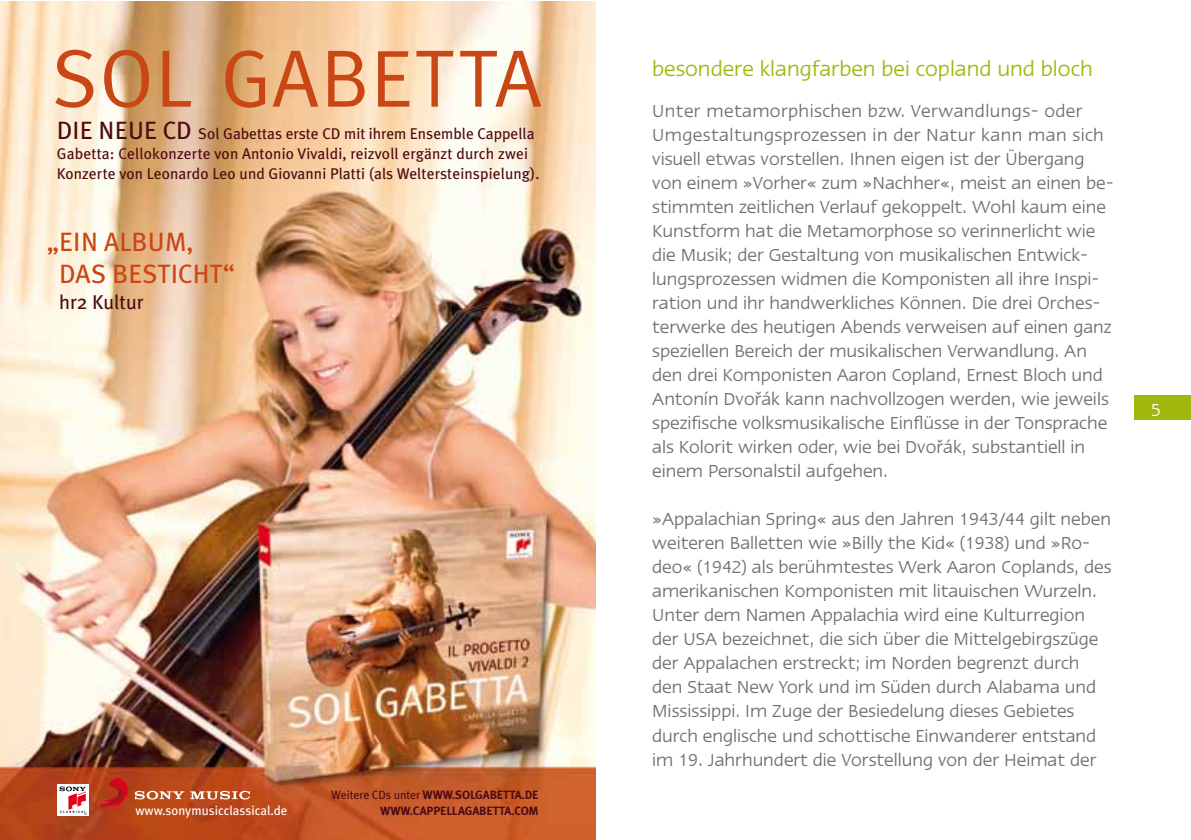
<style>
.page{position:relative;width:1191px;height:840px;background:#fff}
.page>*{position:absolute;margin:0;border:0;box-sizing:border-box;transform-origin:0 0}
.t1{font:81.2px "Meta";letter-spacing:.025em;color:#c84715}
.t2{font:26.6px/31.8px "Meta Plus";letter-spacing:.01em;color:#c84715}
.t3{font:24px "Linotype Ergo";color:#a0b80c}
.t4{font:20px/24px "Linotype Ergo";color:#707172}
.t5{font:20px "Meta Plus";color:#4e0b12}
.t6{font:20px "Linotype Ergo";color:#fff}
.t7{font:15.6px/20px "Meta Plus";letter-spacing:.005em;color:#4e0b12}
.t8{font:13px "Meta Plus";color:#fff}
.t9{font:700 12px/16px "Meta Plus";letter-spacing:-.01em;color:#4e0b12;text-align:right}
.s1{font-family:"Meta Plus Book Caps";font-size:25px}
.s2{font-weight:400}
</style>
<div class="page">
<div style="left:1134px;top:395px;width:56px;height:25px;background:#a0b80c"></div>
<img style="left:0;top:1px;width:595px;height:838px">
<svg style="left:135px;top:790px;width:49px;height:9px"></svg>
<svg style="left:190px;top:790px;width:60px;height:9px"></svg>
<svg style="left:107px;top:776px;width:13px;height:19px"></svg>
<div style="left:57px;top:783px;width:32px;height:32px;background:#fff"></div>
<svg style="left:59px;top:786px;width:28px;height:28px"></svg>
<h1 class="t1" style="left:53px;top:31px;width:490px">SOL GABETTA</h1>
<p class="t3" style="left:652px;top:55px;width:442px">besondere klangfarben bei copland und bloch</p>
<p class="t4" style="left:652px;top:98px;width:463px">Unter metamorphischen bzw. Verwandlungs- oder Umgestaltungsprozessen in der Natur kann man sich visuell etwas vorstellen. Ihnen eigen ist der Übergang von einem »Vorher« zum »Nachher«, meist an einen be&shy;stimmten zeitlichen Verlauf gekoppelt. Wohl kaum eine Kunstform hat die Metamorphose so verinnerlicht wie die Musik; der Gestaltung von musikalischen Entwick&shy;lungsprozessen widmen die Komponisten all ihre Inspi&shy;ration und ihr handwerkliches Können. Die drei Orches&shy;terwerke des heutigen Abends verweisen auf einen ganz speziellen Bereich der musikalischen Verwandlung. An den drei Komponisten Aaron Copland, Ernest Bloch und Antonín Dvorák kann nachvollzogen werden, wie jeweils spezifische volksmusikalische Einflüsse in der Tonsprache als Kolorit wirken oder, wie bei Dvorák, substantiell in einem Personalstil aufgehen.</p>
<p class="t4" style="left:652px;top:506px;width:461px">»Appalachian Spring« aus den Jahren 1943/44 gilt neben weiteren Balletten wie »Billy the Kid« (1938) und »Ro&shy;deo« (1942) als berühmtestes Werk Aaron Coplands, des amerikanischen Komponisten mit litauischen Wurzeln.<br>Unter dem Namen Appalachia wird eine Kulturregion der USA bezeichnet, die sich über die Mittelgebirgszüge der Appalachen erstreckt; im Norden begrenzt durch den Staat New York und im Süden durch Alabama und Mississippi. Im Zuge der Besiedelung dieses Gebietes durch englische und schottische Einwanderer entstand im 19. Jahrhundert die Vorstellung von der Heimat der</p>
<p class="t7" style="left:57px;top:123px;width:484px"><span class="s1">DIE NEUE CD</span> Sol Gabettas erste CD mit ihrem Ensemble Cappella<br>Gabetta: Cellokonzerte von Antonio Vivaldi, reizvoll ergänzt durch zwei<br>Konzerte von Leonardo Leo und Giovanni Platti (als Weltersteinspielung).</p>
<h2 class="t2" style="left:59px;top:225px;width:177px;text-indent:-12px">„EIN ALBUM,<br>DAS BESTICHT“</h2>
<p class="t5" style="left:59px;top:290px;width:86px">hr2 Kultur</p>
<p class="t4" style="left:755px;top:386px;width:9px">ˇ</p>
<p class="t4" style="left:936px;top:434px;width:9px">ˇ</p>
<p class="t8" style="left:135px;top:802px;width:154px">www.sonymusicclassical.de</p>
<p class="t9" style="left:331px;top:786px;width:209px"><span class="s2">Weitere CDs unter</span> WWW.SOLGABETTA.DE<br>WWW.CAPPELLAGABETTA.COM</p>
<p class="t6" style="left:1151px;top:398px;width:11px">5</p>
</div>
